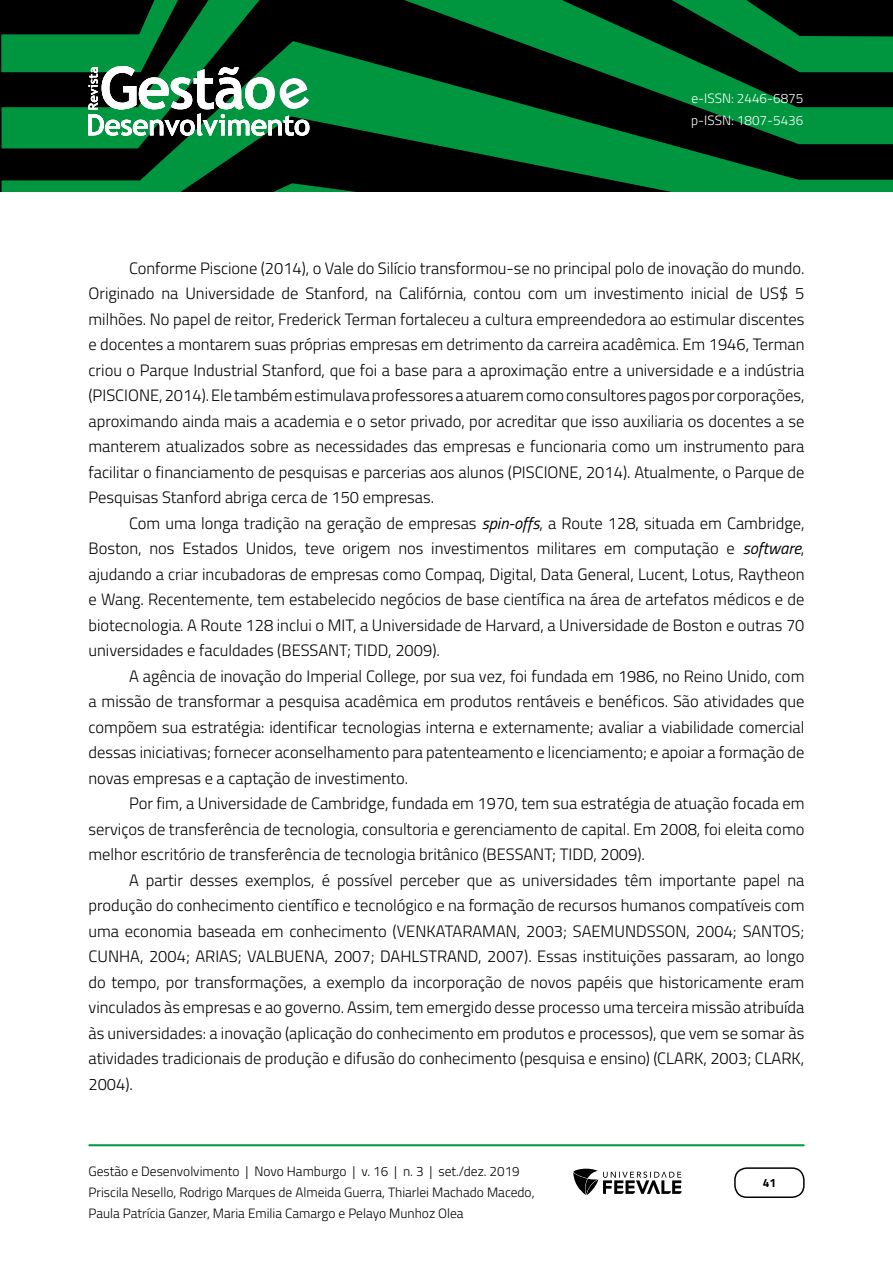
<style>
.page{position:relative;width:893px;height:1263px;background:#fff}
.page>*{position:absolute;margin:0;border:0;box-sizing:border-box;transform-origin:0 0}
.t1{font:300 16.5px/25.5px "Titillium Web";color:#000;text-align:justify}
.t2{font:300 13.5px/21px "Titillium Web";color:#000}
.t3{font:300 13.5px/22.5px "Titillium Web";color:#fff}
.t4{font:700 12px "Titillium Web";color:#000}
.s1{font-weight:400;font-style:italic}
</style>
<div class="page">
<svg style="left:2px;top:0;width:891px;height:41px;background:#003516"></svg>
<svg style="left:2px;top:41px;width:891px;height:142px;background:#004a1f"></svg>
<svg style="left:2px;top:183px;width:891px;height:9px;background:#004f21"></svg>
<hr style="left:89px;top:1144px;width:715px;height:2px;background:#009640">
<div style="left:734px;top:1167px;width:71px;height:31px;border:2px solid #000;border-radius:12px"></div>
<svg style="left:573px;top:1169px;width:109px;height:26px"></svg>
<svg style="left:88px;top:66px;width:221px;height:70px"></svg>
<p class="t3" style="left:691px;top:86px;width:114px">e-ISSN: 2446-6875 p-ISSN: 1807-5436</p>
<p class="t1" style="left:88px;top:254px;width:717px;text-indent:41px">Conforme Piscione (2014), o Vale do Silício transformou-se no principal polo de inovação do mundo.<br>Originado na Universidade de Stanford, na Califórnia, contou com um investimento inicial de US$ 5 milhões. No papel de reitor, Frederick Terman fortaleceu a cultura empreendedora ao estimular discentes e docentes a montarem suas próprias empresas em detrimento da carreira acadêmica. Em 1946, Terman criou o Parque Industrial Stanford, que foi a base para a aproximação entre a universidade e a indústria (PISCIONE, 2014). Ele também estimulava professores a atuarem como consultores pagos por corporações, aproximando ainda mais a academia e o setor privado, por acreditar que isso auxiliaria os docentes a se manterem atualizados sobre as necessidades das empresas e funcionaria como um instrumento para facilitar o financiamento de pesquisas e parcerias aos alunos (PISCIONE, 2014). Atualmente, o Parque de Pesquisas Stanford abriga cerca de 150 empresas.</p>
<p class="t1" style="left:88px;top:509px;width:718px;text-indent:41px">Com uma longa tradição na geração de empresas <span class="s1">spin-offs</span>, a Route 128, situada em Cambridge, Boston, nos Estados Unidos, teve origem nos investimentos militares em computação e <span class="s1">software</span>, ajudando a criar incubadoras de empresas como Compaq, Digital, Data General, Lucent, Lotus, Raytheon e Wang. Recentemente, tem estabelecido negócios de base científica na área de artefatos médicos e de biotecnologia. A Route 128 inclui o MIT, a Universidade de Harvard, a Universidade de Boston e outras 70 universidades e faculdades (BESSANT; TIDD, 2009).</p>
<p class="t1" style="left:88px;top:662px;width:717px;text-indent:41px">A agência de inovação do Imperial College, por sua vez, foi fundada em 1986, no Reino Unido, com a missão de transformar a pesquisa acadêmica em produtos rentáveis e benéficos. São atividades que compõem sua estratégia: identificar tecnologias interna e externamente; avaliar a viabilidade comercial dessas iniciativas; fornecer aconselhamento para patenteamento e licenciamento; e apoiar a formação de novas empresas e a captação de investimento.</p>
<p class="t1" style="left:88px;top:790px;width:717px;text-indent:41px">Por fim, a Universidade de Cambridge, fundada em 1970, tem sua estratégia de atuação focada em serviços de transferência de tecnologia, consultoria e gerenciamento de capital. Em 2008, foi eleita como melhor escritório de transferência de tecnologia britânico (BESSANT; TIDD, 2009).</p>
<p class="t1" style="left:88px;top:866px;width:717px;text-indent:41px">A partir desses exemplos, é possível perceber que as universidades têm importante papel na produção do conhecimento científico e tecnológico e na formação de recursos humanos compatíveis com uma economia baseada em conhecimento (VENKATARAMAN, 2003; SAEMUNDSSON, 2004; SANTOS; CUNHA, 2004; ARIAS; VALBUENA, 2007; DAHLSTRAND, 2007). Essas instituições passaram, ao longo do tempo, por transformações, a exemplo da incorporação de novos papéis que historicamente eram vinculados às empresas e ao governo. Assim, tem emergido desse processo uma terceira missão atribuída às universidades: a inovação (aplicação do conhecimento em produtos e processos), que vem se somar às atividades tradicionais de produção e difusão do conhecimento (pesquisa e ensino) (CLARK, 2003; CLARK, 2004).</p>
<p class="t2" style="left:88px;top:1160px;width:448px">Gestão e Desenvolvimento | Novo Hamburgo | v. 16 | n. 3 | set./dez. 2019<br>Priscila Nesello, Rodrigo Marques de Almeida Guerra, Thiarlei Machado Macedo,<br>Paula Patrícia Ganzer, Maria Emilia Camargo e Pelayo Munhoz Olea</p>
<p class="t4" style="left:763px;top:1174px;width:15px">41</p>
</div>
